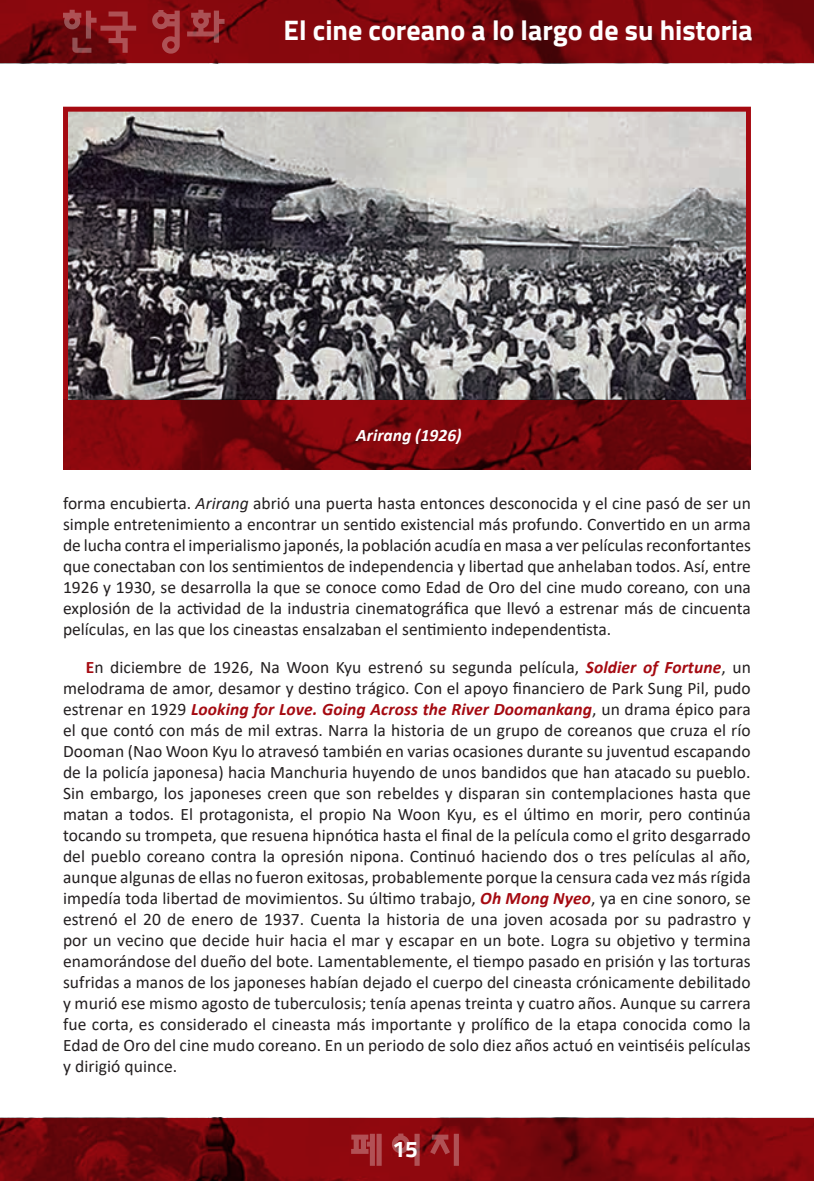
<style>
.page{position:relative;width:814px;height:1181px;background:#fff}
.page>*{position:absolute;margin:0;border:0;box-sizing:border-box;transform-origin:0 0}
.t1{font:700 28px "Sunflower";color:#fff}
.t2{font:700 22.75px "Sunflower";color:#fff}
.t3{font:17.5px/21px "Calibri";color:#231f20;text-align:justify}
.t4{font:italic 700 17.5px "Calibri";color:#fff}
.s1{font-style:italic}
.s2{font-weight:700;color:#a50a11}
.s3{font-weight:700;font-style:italic;color:#a50a11}
</style>
<div class="page">
<img style="left:0;top:0;width:814px;height:63px">
<img style="left:0;top:1118px;width:814px;height:63px">
<svg style="left:63px;top:10px;width:161px;height:44px;background:#8e1e23"></svg>
<svg style="left:351px;top:1133px;width:108px;height:32px;background:#992429"></svg>
<img style="left:69px;top:113px;width:676px;height:286px">
<div style="left:63px;top:107px;width:688px;height:298px;border:5px solid #a50a11"></div>
<img style="left:63px;top:400px;width:688px;height:69px">
<h1 class="t1" style="left:283px;top:17px;width:470px">El cine coreano a lo largo de su historia</h1>
<p class="t4" style="left:356px;top:423px;width:107px">Arirang (1926)</p>
<p class="t3" style="left:63px;top:492px;width:689px">forma encubierta. <span class="s1">Arirang</span> abrió una puerta hasta entonces desconocida y el cine pasó de ser un simple entretenimiento a encontrar un sentido existencial más profundo. Convertido en un arma de lucha contra el imperialismo japonés, la población acudía en masa a ver películas reconfortantes que conectaban con los sentimientos de independencia y libertad que anhelaban todos. Así, entre 1926 y 1930, se desarrolla la que se conoce como Edad de Oro del cine mudo coreano, con una explosión de la actividad de la industria cinematográfica que llevó a estrenar más de cincuenta películas, en las que los cineastas ensalzaban el sentimiento independentista.</p>
<p class="t3" style="left:63px;top:656px;width:689px;text-indent:23px"><span class="s2">E</span>n diciembre de 1926, Na Woon Kyu estrenó su segunda película, <span class="s3">Soldier of Fortune</span>, un melodrama de amor, desamor y destino trágico. Con el apoyo financiero de Park Sung Pil, pudo estrenar en 1929 <span class="s3">Looking for Love. Going Across the River Doomankang</span>, un drama épico para el que contó con más de mil extras. Narra la historia de un grupo de coreanos que cruza el río Dooman (Nao Woon Kyu lo atravesó también en varias ocasiones durante su juventud escapando de la policía japonesa) hacia Manchuria huyendo de unos bandidos que han atacado su pueblo.<br>Sin embargo, los japoneses creen que son rebeldes y disparan sin contemplaciones hasta que matan a todos. El protagonista, el propio Na Woon Kyu, es el último en morir, pero continúa tocando su trompeta, que resuena hipnótica hasta el final de la película como el grito desgarrado del pueblo coreano contra la opresión nipona. Continuó haciendo dos o tres películas al año, aunque algunas de ellas no fueron exitosas, probablemente porque la censura cada vez más rígida impedía toda libertad de movimientos. Su último trabajo, <span class="s3">Oh Mong Nyeo</span>, ya en cine sonoro, se estrenó el 20 de enero de 1937. Cuenta la historia de una joven acosada por su padrastro y por un vecino que decide huir hacia el mar y escapar en un bote. Logra su objetivo y termina enamorándose del dueño del bote. Lamentablemente, el tiempo pasado en prisión y las torturas sufridas a manos de los japoneses habían dejado el cuerpo del cineasta crónicamente debilitado y murió ese mismo agosto de tuberculosis; tenía apenas treinta y cuatro años. Aunque su carrera fue corta, es considerado el cineasta más importante y prolífico de la etapa conocida como la Edad de Oro del cine mudo coreano. En un periodo de solo diez años actuó en veintiséis películas y dirigió quince.</p>
<h2 class="t2" style="left:392px;top:1138px;width:27px">15</h2>
</div>
